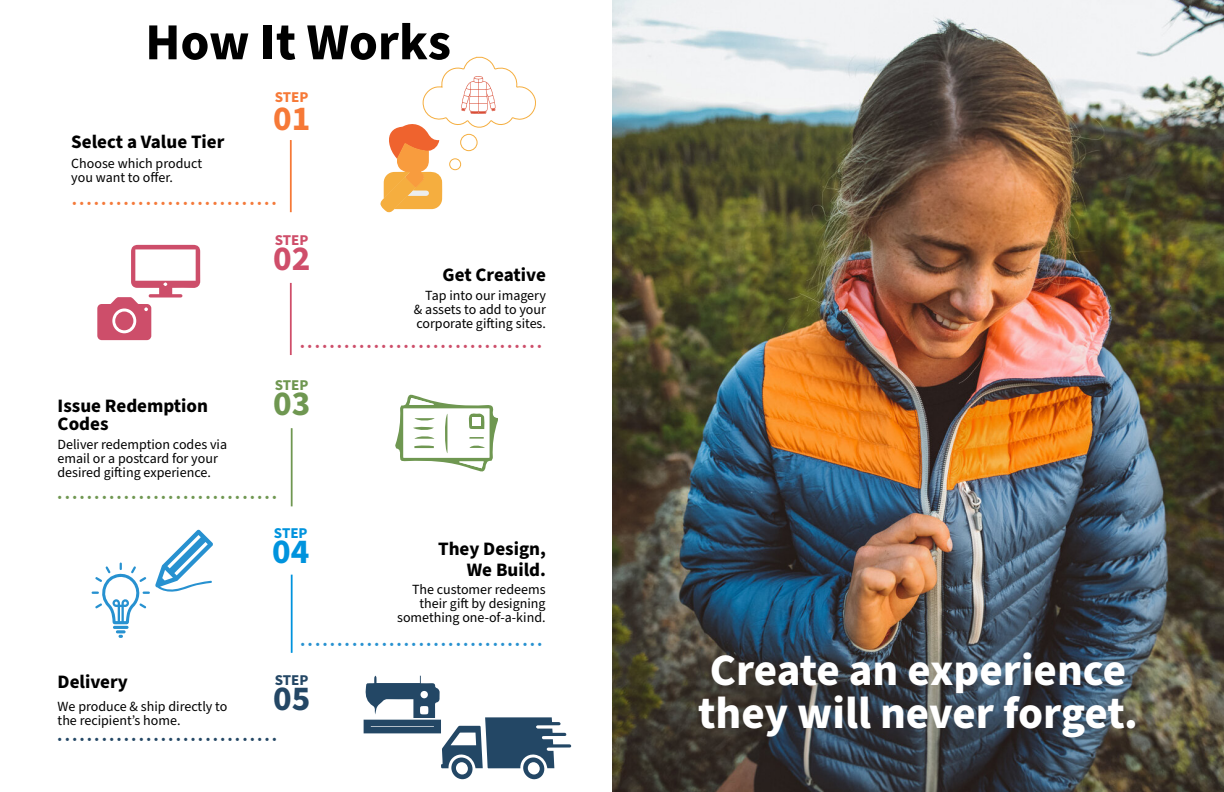
<style>
.page{position:relative;width:1224px;height:792px;background:#fff}
.page>*{position:absolute;margin:0;border:0;box-sizing:border-box;transform-origin:0 0}
.t1{font:700 52px "Source Sans Pro";color:#000}
.t2{font:700 45px/43px "Source Sans Pro";color:#fff}
.t3{font:700 35px "Source Sans Pro";color:#f67937}
.t4{font:700 35px "Source Sans Pro";color:#cf4e6a}
.t5{font:700 35px "Source Sans Pro";color:#6f9751}
.t6{font:700 35px "Source Sans Pro";color:#0093dd}
.t7{font:700 35px "Source Sans Pro";color:#244765}
.t8{font:700 19px/18px "Source Sans Pro";color:#000}
.t9{font:700 15px "Source Sans Pro";color:#f67937}
.t10{font:700 15px "Source Sans Pro";color:#cf4e6a}
.t11{font:700 15px "Source Sans Pro";color:#6f9751}
.t12{font:700 15px "Source Sans Pro";color:#0093dd}
.t13{font:700 15px "Source Sans Pro";color:#244765}
.t14{font:14px/14px "Source Sans Pro";color:#000}
.t15{font:12px "Minion Pro";color:#cd4e6a}
.t16{font:12px "Minion Pro";color:#2791d0}
.t17{font:12px "Minion Pro";color:#6f9751}
.t18{font:12px "Minion Pro";color:#234765}
.t19{font:12px "Minion Pro";color:#f47939}
</style>
<div class="page">
<div style="left:290px;top:140px;width:2px;height:72px;border:1px solid #f67937"></div>
<div style="left:290px;top:283px;width:2px;height:72px;border:1px solid #cf4e6a"></div>
<div style="left:291px;top:428px;width:2px;height:78px;border:1px solid #6f9751"></div>
<svg style="left:97px;top:245px;width:103px;height:95px"></svg>
<div style="left:115px;top:312px;width:18px;height:18px;background:#cd4e6a;border-radius:50%"></div>
<svg style="left:395px;top:394px;width:103px;height:78px"></svg>
<div style="left:473px;top:417px;width:8px;height:8px;background:#fff"></div>
<svg style="left:92px;top:530px;width:121px;height:108px"></svg>
<div style="left:291px;top:575px;width:2px;height:78px;border:1px solid #0093dd"></div>
<svg style="left:380px;top:56px;width:156px;height:156px"></svg>
<img style="left:612px;top:0;width:612px;height:792px">
<svg style="left:364px;top:676px;width:207px;height:103px"></svg>
<h1 class="t1" style="left:145px;top:7px;width:307px">How It Works</h1>
<p class="t9" style="left:275px;top:87px;width:35px">STEP</p>
<h3 class="t3" style="left:273px;top:94px;width:39px">01</h3>
<h3 class="t8" style="left:71px;top:133px;width:155px">Select a Value Tier</h3>
<p class="t14" style="left:71px;top:156px;width:132px">Choose which product you want to offer.</p>
<p class="t19" style="left:72px;top:194px;width:206px">• • • • • • • • • • • • • • • • • • • • • • • • • • • •</p>
<p class="t10" style="left:275px;top:229px;width:35px">STEP</p>
<h3 class="t4" style="left:273px;top:234px;width:39px">02</h3>
<h3 class="t8" style="left:443px;top:266px;width:105px">Get Creative</h3>
<p class="t14" style="left:414px;top:289px;width:134px;text-align:justify;text-indent:11px">Tap into our imagery &amp; assets to add to your corporate gifting sites.</p>
<h3 class="t8" style="left:58px;top:397px;width:152px">Issue Redemption<br>Codes</h3>
<p class="t14" style="left:57px;top:438px;width:171px">Deliver redemption codes via email or a postcard for your desired gifting experience.</p>
<p class="t15" style="left:300px;top:337px;width:243px">• • • • • • • • • • • • • • • • • • • • • • • • • • • • • • • • •</p>
<p class="t11" style="left:275px;top:375px;width:35px">STEP</p>
<h3 class="t5" style="left:273px;top:380px;width:39px">03</h3>
<p class="t17" style="left:58px;top:488px;width:221px">• • • • • • • • • • • • • • • • • • • • • • • • • • • • • •</p>
<p class="t12" style="left:274px;top:523px;width:35px">STEP</p>
<h3 class="t6" style="left:272px;top:528px;width:39px">04</h3>
<h3 class="t8" style="left:438px;top:538px;width:109px;line-height:21px;text-align:right">They Design,<br>We Build.</h3>
<p class="t14" style="left:397px;top:583px;width:150px;text-align:right">The customer redeems their gift by designing something one-of-a-kind.</p>
<p class="t16" style="left:301px;top:635px;width:243px">• • • • • • • • • • • • • • • • • • • • • • • • • • • • • • • • •</p>
<h3 class="t8" style="left:58px;top:673px;width:72px">Delivery</h3>
<p class="t14" style="left:58px;top:700px;width:171px">We produce &amp; ship directly to the recipient’s home.</p>
<p class="t18" style="left:58px;top:730px;width:221px">• • • • • • • • • • • • • • • • • • • • • • • • • • • • • •</p>
<p class="t13" style="left:275px;top:670px;width:35px">STEP</p>
<h3 class="t7" style="left:273px;top:674px;width:39px">05</h3>
<h2 class="t2" style="left:698px;top:650px;width:441px">Create an experience they will never forget.</h2>
</div>
